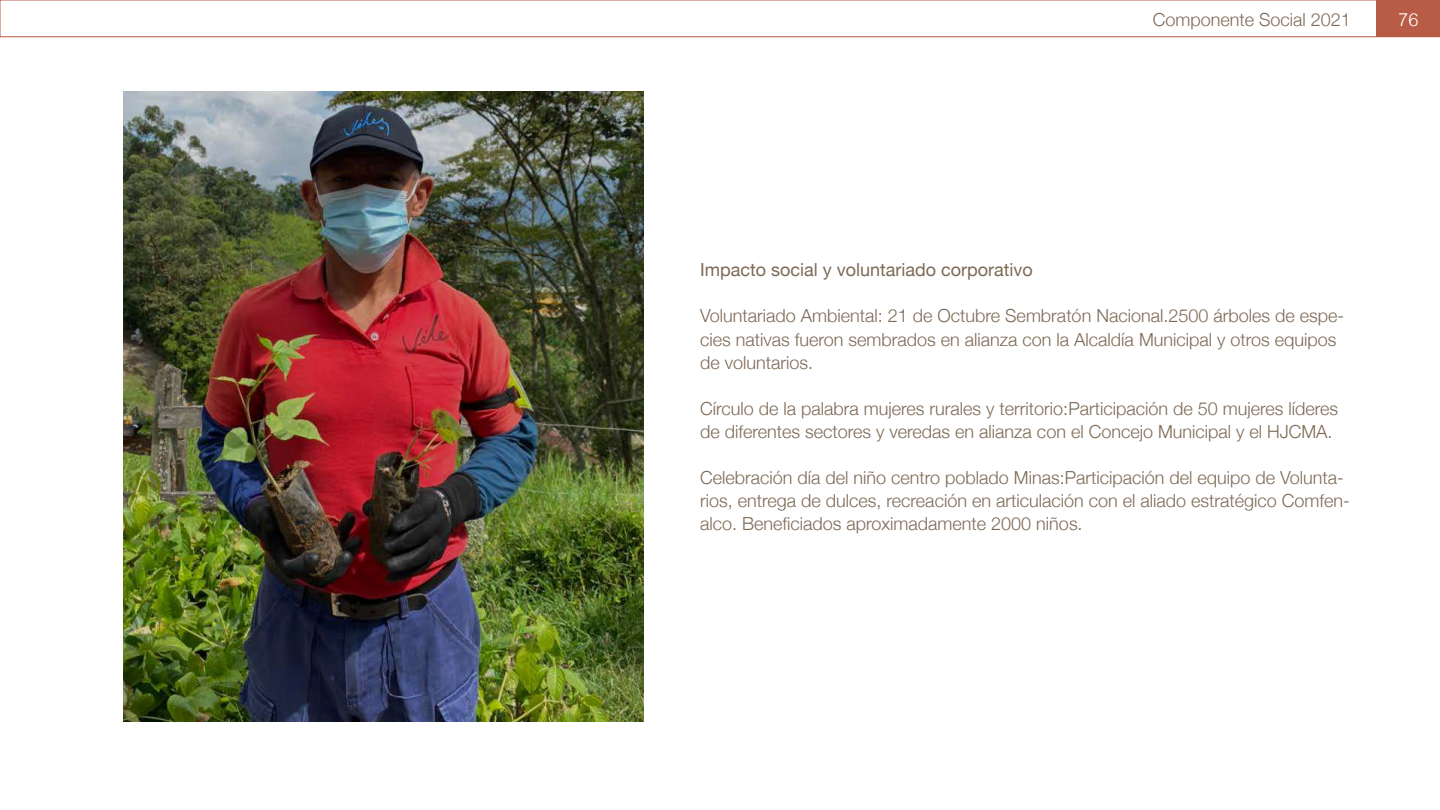
<style>
.page{position:relative;width:1440px;height:810px;background:#fff}
.page>*{position:absolute;margin:0;border:0;box-sizing:border-box;transform-origin:0 0}
.t1{font:300 18.08px "Helvetica";color:#fff}
.t2{font:300 18px/23.1px "Helvetica Neue";color:#7d6a56}
.t3{font:18px "Helvetica Neue";color:#7d6a56}
</style>
<div class="page">
<div style="left:0;top:0;width:1440px;height:37px;border:1px solid #b85c46"></div>
<div style="left:1377px;top:0;width:63px;height:37px;background:#b85c46"></div>
<img style="left:124px;top:92px;width:520px;height:630px">
<p class="t2" style="left:1153px;top:7px;width:200px">Componente Social 2021</p>
<p class="t1" style="left:1398px;top:4px;width:22px">76</p>
<p class="t3" style="left:700px;top:257px;width:334px">Impacto social y voluntariado corporativo</p>
<p class="t2" style="left:700px;top:303px;width:645px">Voluntariado Ambiental: 21 de Octubre Sembratón Nacional.2500 árboles de espe&shy;cies nativas fueron sembrados en alianza con la Alcaldía Municipal y otros equipos de voluntarios .</p>
<p class="t2" style="left:700px;top:396px;width:639px">Círculo de la palabra mujeres rurales y territorio:Participación de 50 mujeres líderes de diferentes sectores y veredas en alianza con el Concejo Municipal y el HJCMA.</p>
<p class="t2" style="left:700px;top:465px;width:651px">Celebración día del niño centro poblado Minas:Participación del equipo de Volunta&shy;rios, entrega de dulces, recreación en articulación con el aliado estratégico Comfen&shy;alco. Beneficiados aproximadamente 2000 niños .</p>
</div>
